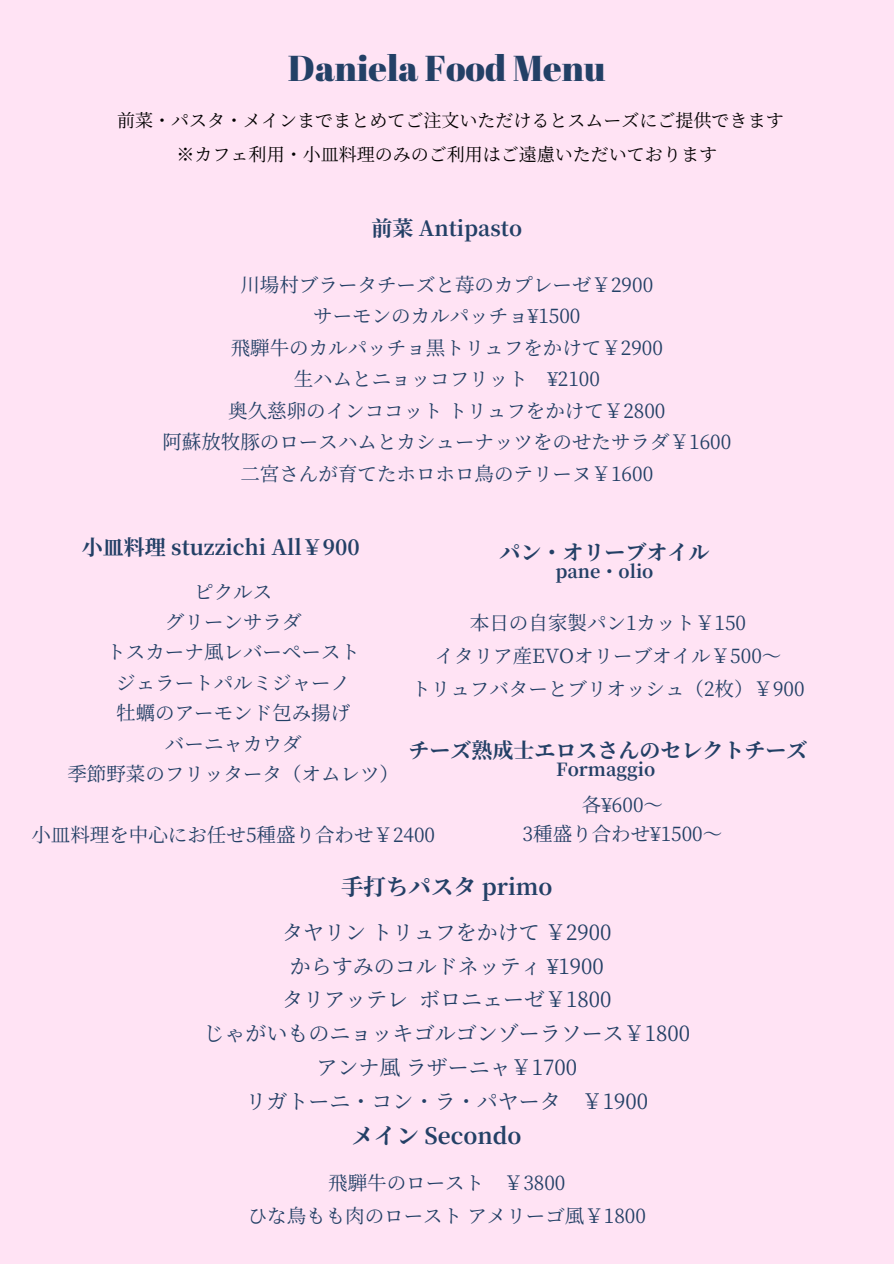
<style>
.page{position:relative;width:894px;height:1264px;background:#fff}
.page>*{position:absolute;margin:0;border:0;box-sizing:border-box;transform-origin:0 0}
.t1{font:36px "Abril Fatface";color:#234066}
.t2{font:700 22.5px "Source Han Serif JP";color:#234066}
.t3{font:21px/33.8px "Source Han Serif JP";color:#234066;text-align:center}
.t4{font:700 21px "Source Han Serif JP";color:#234066}
.t5{font:19.5px/32.7px "Source Han Serif JP";color:#234066;text-align:center}
.t6{font:18px "Source Han Serif JP";color:#000}
.t7{font:700 18px "Source Han Serif JP";color:#234066}
</style>
<div class="page">
<div style="left:0;top:0;width:893px;height:1263px;background:#ffe3f4"></div>
<h1 class="t1" style="left:288px;top:42px;width:319px">Daniela Food Menu</h1>
<p class="t6" style="left:117px;top:106px;width:668px">前菜・パスタ・メインまでまとめてご注文いただけるとスムーズにご提供できます</p>
<p class="t6" style="left:176px;top:140px;width:542px">※カフェ利用・小皿料理のみのご利用はご遠慮いただいております</p>
<p class="t4" style="left:371px;top:212px;width:152px">前菜 Antipasto</p>
<h2 class="t5" style="left:240px;top:267px;width:414px">川場村ブラータチーズと苺のカプレーゼ￥2900</h2>
<p class="t5" style="left:313px;top:298px;width:268px">サーモンのカルパッチョ¥1500</p>
<p class="t5" style="left:230px;top:330px;width:433px">飛騨牛のカルパッチョ黒トリュフをかけて￥2900</p>
<p class="t5" style="left:293px;top:361px;width:307px">生ハムとニョッコフリット ¥2100</p>
<p class="t5" style="left:228px;top:393px;width:438px">奥久慈卵のインココットトリュフをかけて￥2800</p>
<p class="t5" style="left:162px;top:424px;width:570px">阿蘇放牧豚のロースハムとカシューナッツをのせたサラダ￥1600</p>
<p class="t5" style="left:240px;top:456px;width:414px">二宮さんが育てたホロホロ鳥のテリーヌ￥1600</p>
<p class="t4" style="left:82px;top:531px;width:279px">小皿料理 stuzzichi All￥900</p>
<h2 class="t5" style="left:194px;top:574px;width:79px">ピクルス</h2>
<h2 class="t5" style="left:165px;top:604px;width:138px">グリーンサラダ</h2>
<p class="t5" style="left:106px;top:634px;width:255px">トスカーナ風レバーペースト</p>
<p class="t5" style="left:116px;top:665px;width:235px">ジェラートパルミジャーノ</p>
<p class="t5" style="left:116px;top:695px;width:235px">牡蠣のアーモンド包み揚げ</p>
<p class="t5" style="left:165px;top:725px;width:138px">バーニャカウダ</p>
<p class="t5" style="left:67px;top:756px;width:333px">季節野菜のフリッタータ（オムレツ）</p>
<p class="t4" style="left:499px;top:536px;width:211px">パン・オリーブオイル</p>
<p class="t7" style="left:555px;top:557px;width:99px">pane・olio</p>
<h2 class="t5" style="left:411px;top:605px;width:394px">本日の自家製パン1カット￥150<br>イタリア産EVOオリーブオイル￥500〜<br>トリュフバターとブリオッシュ（2枚）￥900</h2>
<h3 class="t4" style="left:408px;top:733px;width:400px">チーズ熟成士エロスさんのセレクトチーズ</h3>
<h3 class="t7" style="left:556px;top:754px;width:101px">Formaggio</h3>
<h2 class="t5" style="left:581px;top:787px;width:83px">各¥600〜</h2>
<p class="t5" style="left:522px;top:816px;width:201px">3種盛り合わせ¥1500〜</p>
<p class="t5" style="left:31px;top:817px;width:405px">小皿料理を中心にお任せ5種盛り合わせ￥2400</p>
<p class="t2" style="left:341px;top:869px;width:213px">手打ちパスタ primo</p>
<p class="t3" style="left:203px;top:914px;width:488px">タヤリントリュフをかけて￥2900<br>からすみのコルドネッティ ¥1900<br>タリアッテレボロニェーゼ￥1800<br>じゃがいものニョッキゴルゴンゾーラソース￥1800アンナ風ラザーニャ￥1700<br>リガトーニ・コン・ラ・パヤータ ￥1900</p>
<h4 class="t2" style="left:351px;top:1118px;width:171px">メイン Secondo</h4>
<h2 class="t5" style="left:328px;top:1165px;width:238px">飛騨牛のロースト ￥3800</h2>
<p class="t5" style="left:247px;top:1198px;width:399px">ひな鳥もも肉のローストアメリーゴ風￥1800</p>
</div>
